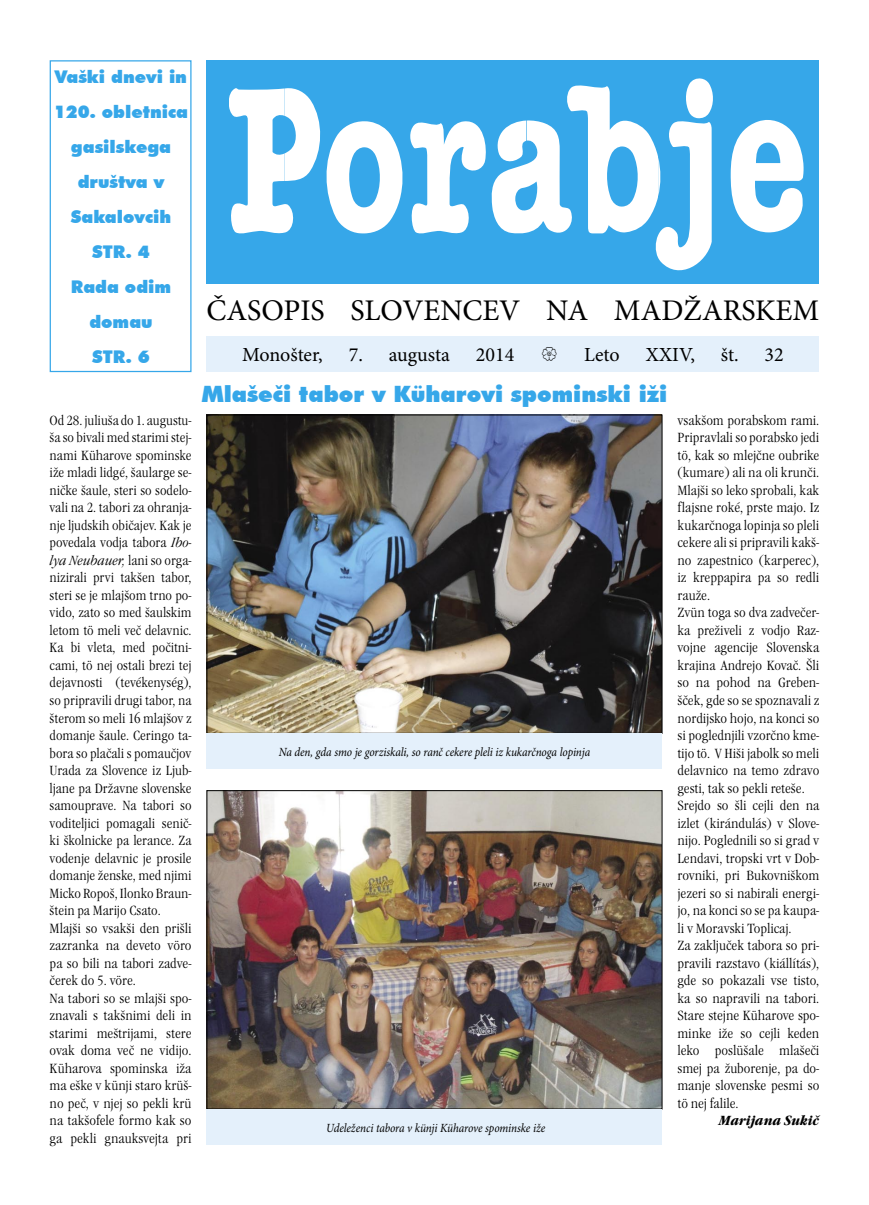
<style>
.page{position:relative;width:869px;height:1205px;background:#fff}
.page>*{position:absolute;margin:0;border:0;box-sizing:border-box;transform-origin:0 0}
.t1{font:30px "Minion Pro";color:#000}
.cím{font:900 22.5px "Futura BT";color:#36a7e9}
.t2{font:20px "Minion Pro";color:#000}
.cím-2{font:900 17.5px/35px "Futura BT";color:#36a7e9;text-align:center}
.ujszoveg{font:13.75px/17.5px "Garamond Itc TEE Ligh Cond";color:#000;text-align:justify;scale:1.1 1}
.ujszoveg-2{font:13.75px/17.5px "Garamond Itc TEE Ligh Cond";color:#000;text-align:justify;scale:1.08 1}
.ujalairas{font:italic 700 condensed 13.75px "Garamond Itc TEE";color:#000;scale:1.1 1}
.szoveg{font:italic 12.5px "Minion Pro";letter-spacing:-.005em;color:#000;scale:.9 1}
.s1{font-family:"Garamond Itc TEE Ligh Cond Ital"}
</style>
<div class="page">
<div style="left:206px;top:337px;width:613px;height:35px;background:#e4f0fb"></div>
<div style="left:206px;top:60px;width:613px;height:223px;background:#36a7e9"></div>
<svg style="left:229px;top:79px;width:574px;height:191px"></svg>
<div style="left:50px;top:60px;width:141px;height:312px;border:1px solid #36a7e9"></div>
<img style="left:208px;top:417px;width:452px;height:314px">
<div style="left:206px;top:415px;width:456px;height:318px;border:1px solid #000"></div>
<div style="left:206px;top:733px;width:456px;height:36px;background:#e4f0fb"></div>
<img style="left:208px;top:792px;width:452px;height:315px">
<div style="left:206px;top:790px;width:456px;height:319px;border:1px solid #000"></div>
<div style="left:206px;top:1109px;width:456px;height:35px;background:#e4f0fb"></div>
<p class="cím-2" style="left:54px;top:59px;width:136px;text-align:left">Vaški dnevi in<br>120. obletnica</p>
<p class="cím-2" style="left:71px;top:129px;width:102px">gasilskega društva v<br>Sakalovcih</p>
<p class="cím-2" style="left:92px;top:234px;width:59px">STR. 4</p>
<p class="cím-2" style="left:71px;top:269px;width:102px">Rada odim domau</p>
<p class="cím-2" style="left:92px;top:339px;width:59px">STR. 6</p>
<p class="ujszoveg-2" style="left:50px;top:412px;width:133px">Od 28. juliuša do 1. augustu&shy;ša so bivali med starimi stej&shy;nami Küharove spominske iže mladi lidgé, šaularge se&shy;ničke šaule, steri so sodelo&shy;vali na 2. tabori za ohranja&shy;nje ljudskih običajev. Kak je povedala vodja tabora <span class="s1">Ibo&shy;lya Neubauer,</span> lani so orga&shy;nizirali prvi takšen tabor, steri se je mlajšom trno po&shy;vido, zato so med šaulskim letom tö meli več delavnic.<br>Ka bi vleta, med počitni&shy;cami, tö nej ostali brezi tej dejavnosti (tevékenység), so pripravili drugi tabor, na šterom so meli 16 mlajšov z domanje šaule. Ceringo ta&shy;bora so plačali s pomaučjov Urada za Slovence iz Ljub&shy;ljane pa Državne slovenske samouprave. Na tabori so voditeljici pomagali senič&shy;ki školnicke pa lerance. Za vodenje delavnic je prosile domanje ženske, med njimi Micko Ropoš, Ilonko Braun&shy;štein pa Marijo Csato.</p>
<p class="ujszoveg" style="left:50px;top:919px;width:130px">Mlajši so vsakši den prišli zazranka na deveto vöro pa so bili na tabori zadve&shy;čerek do 5. vöre.</p>
<p class="ujszoveg" style="left:50px;top:989px;width:130px">Na tabori so se mlajši spo&shy;znavali s takšnimi deli in starimi meštrijami, stere ovak doma več ne vidijo.<br>Küharova spominska iža ma eške v künji staro krüš&shy;no peč, v njej so pekli krü na takšofele formo kak so ga pekli gnauksvejta pri</p>
<p class="t1" style="left:206px;top:292px;width:614px">ČASOPIS SLOVENCEV NA MADŽARSKEM</p>
<p class="t2" style="left:242px;top:343px;width:82px">Monošter,</p>
<p class="t2" style="left:348px;top:343px;width:103px">7. augusta</p>
<p class="t2" style="left:476px;top:343px;width:40px">2014</p>
<p class="t2" style="left:584px;top:343px;width:37px">Leto</p>
<p class="t2" style="left:645px;top:343px;width:51px">XXIV,</p>
<p class="t2" style="left:720px;top:343px;width:64px">št. 32</p>
<p class="cím" style="left:202px;top:380px;width:467px">Mlašeči tabor v Küharovi spominski iži</p>
<p class="szoveg" style="left:278px;top:744px;width:347px">Na den, gda smo je gorziskali, so ranč cekere pleli iz kukarčnoga lopinja</p>
<p class="szoveg" style="left:326px;top:1120px;width:245px">Udeleženci tabora v künji Küharove spominske iže</p>
<p class="ujszoveg" style="left:677px;top:412px;width:130px">vsakšom porabskom rami.<br>Pripravlali so porabsko jedi tö, kak so mlejčne oubrike (kumare) ali na oli krunči.</p>
<p class="ujszoveg" style="left:677px;top:482px;width:130px">Mlajši so leko sprobali, kak flajsne roké, prste majo. Iz kukarčnoga lopinja so pleli cekere ali si pripravili kakš&shy;no zapestnico (karperec), iz kreppapira pa so redli rauže.</p>
<p class="ujszoveg" style="left:677px;top:604px;width:130px">Zvün toga so dva zadvečer&shy;ka preživeli z vodjo Raz&shy;vojne agencije Slovenska krajina Andrejo Kovač. Šli so na pohod na Greben&shy;šček, gde so se spoznavali z nordijsko hojo, na konci so si poglednjili vzorčno kme&shy;tijo tö. V Hiši jabolk so meli delavnico na temo zdravo gesti, tak so pekli reteše.</p>
<p class="ujszoveg" style="left:677px;top:797px;width:130px">Srejdo so šli cejli den na izlet (kirándulás) v Slove&shy;nijo. Poglednili so si grad v Lendavi, tropski vrt v Dob&shy;rovniki, pri Bukovniškom jezeri so si nabirali energi&shy;jo, na konci so se pa kaupa&shy;li v Moravski Toplicaj.</p>
<p class="ujszoveg" style="left:677px;top:937px;width:130px">Za zaključek tabora so pri&shy;pravili razstavo (kiállítás), gde so pokazali vse tisto, ka so napravili na tabori.<br>Stare stejne Küharove spo&shy;minke iže so cejli keden leko poslüšale mlašeči smej pa žuborenje, pa do&shy;manje slovenske pesmi so tö nej falile.</p>
<p class="ujalairas" style="left:718px;top:1112px;width:93px">Marijana Sukič</p>
</div>
